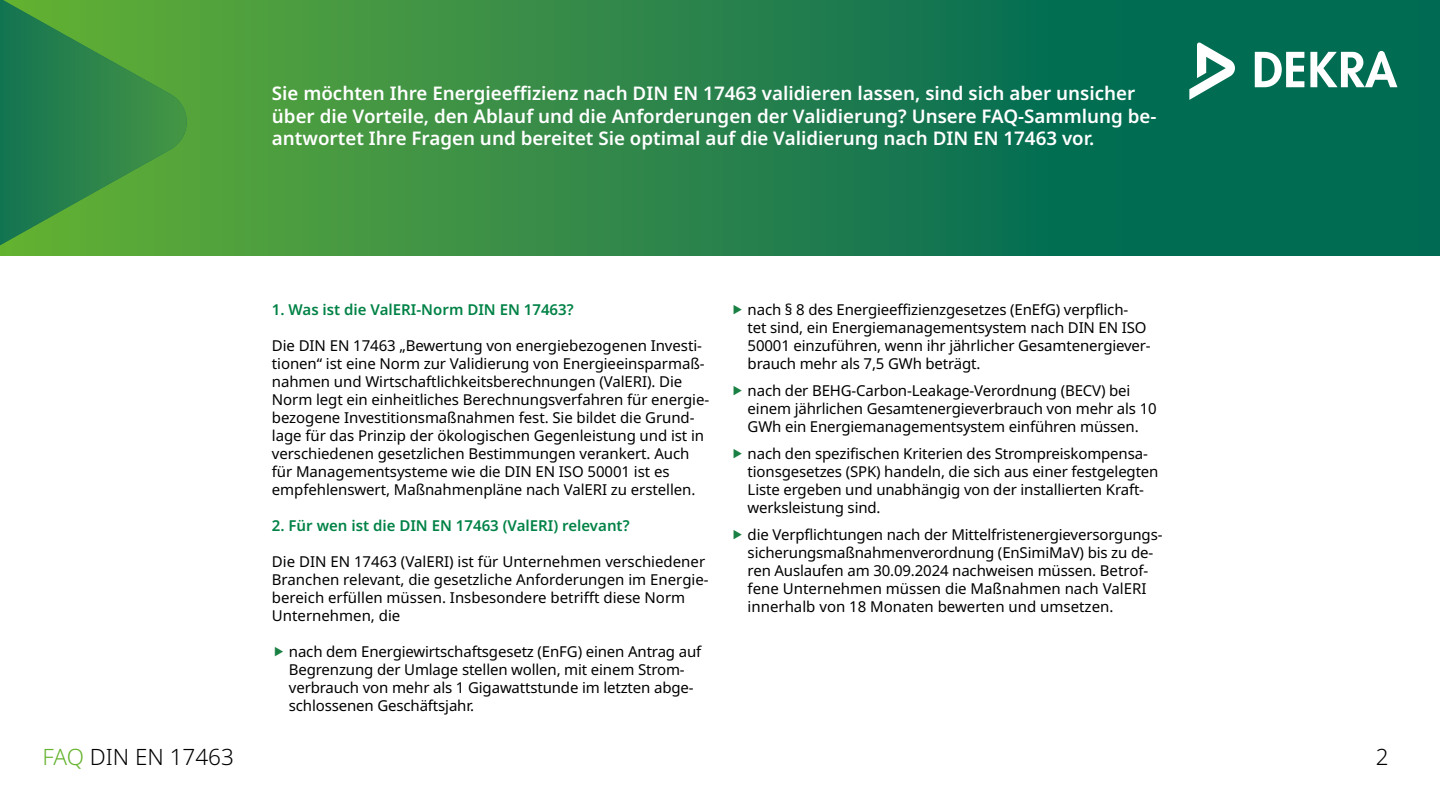
<style>
.page{position:relative;width:1440px;height:810px;background:#fff}
.page>*{position:absolute;margin:0;border:0;box-sizing:border-box;transform-origin:0 0}
.t1{font:300 22.5px "Noto Sans";color:#000}
.t2{font:600 18.75px/22.5px "Noto Sans";color:#fff}
.t3{font:15px/18px "Noto Sans";letter-spacing:-.01em;color:#000}
.t4{font:600 15px "Noto Sans";color:#008246}
.s1{color:#65b32e}
</style>
<div class="page">
<svg style="left:192px;top:0;width:1248px;height:255px;background:#21804b"></svg>
<svg style="left:0;top:0;width:192px;height:256px;background:#3b9143"></svg>
<svg style="left:1255px;top:52px;width:49px;height:35px"></svg>
<svg style="left:1310px;top:51px;width:87px;height:36px"></svg>
<svg style="left:1189px;top:42px;width:46px;height:58px"></svg>
<p class="t2" style="left:272px;top:83px;width:886px">Sie möchten Ihre Energieeffizienz nach DIN EN 17463 validieren lassen, sind sich aber unsicher über die Vorteile, den Ablauf und die Anforderungen der Validierung? Unsere FAQ-Sammlung be&shy;antwortet Ihre Fragen und bereitet Sie optimal auf die Validierung nach DIN EN 17463 vor.</p>
<p class="t4" style="left:272px;top:301px;width:303px">1. Was ist die ValERI-Norm DIN EN 17463?</p>
<p class="t3" style="left:272px;top:337px;width:439px">Die DIN EN 17463 „Bewertung von energiebezogenen Investi&shy;tionen“ ist eine Norm zur Validierung von Energieeinsparmaß&shy;nahmen und Wirtschaftlichkeitsberechnungen (ValERI). Die Norm legt ein einheitliches Berechnungsverfahren für energie&shy;bezogene Investitionsmaßnahmen fest. Sie bildet die Grund&shy;lage für das Prinzip der ökologischen Gegenleistung und ist in verschiedenen gesetzlichen Bestimmungen verankert. Auch für Managementsysteme wie die DIN EN ISO 50001 ist es empfehlenswert, Maßnahmenpläne nach ValERI zu erstellen.</p>
<p class="t4" style="left:272px;top:517px;width:359px">2. Für wen ist die DIN EN 17463 (ValERI) relevant?</p>
<p class="t3" style="left:272px;top:553px;width:438px">Die DIN EN 17463 (ValERI) ist für Unternehmen verschiedener Branchen relevant, die gesetzliche Anforderungen im Energie&shy;bereich erfüllen müssen. Insbesondere betrifft diese Norm Unternehmen, die</p>
<p class="t3" style="left:289px;top:643px;width:414px">nach dem Energiewirtschaftsgesetz (EnFG) einen Antrag auf Begrenzung der Umlage stellen wollen, mit einem Strom&shy;verbrauch von mehr als 1 Gigawattstunde im letzten abge&shy;schlossenen Geschäftsjahr.</p>
<p class="t3" style="left:748px;top:301px;width:405px">nach § 8 des Energieeffizienzgesetzes (EnEfG) verpflich&shy;tet sind, ein Energiemanagementsystem nach DIN EN ISO 50001 einzuführen, wenn ihr jährlicher Gesamtenergiever&shy;brauch mehr als 7,5 GWh beträgt.</p>
<p class="t3" style="left:748px;top:382px;width:411px">nach der BEHG-Carbon-Leakage-Verordnung (BECV) bei einem jährlichen Gesamtenergieverbrauch von mehr als 10<br>GWh ein Energiemanagementsystem einführen müssen.</p>
<p class="t3" style="left:748px;top:445px;width:412px">nach den spezifischen Kriterien des Strompreiskompensa&shy;tionsgesetzes (SPK) handeln, die sich aus einer festgelegten Liste ergeben und unabhängig von der installierten Kraft&shy;werksleistung sind.</p>
<p class="t3" style="left:748px;top:526px;width:416px">die Verpflichtungen nach der Mittelfristenergieversorgungs&shy;sicherungsmaßnahmenverordnung (EnSimiMaV) bis zu de&shy;ren Auslaufen am 30.09.2024 nachweisen müssen. Betrof&shy;fene Unternehmen müssen die Maßnahmen nach ValERI innerhalb von 18 Monaten bewerten und umsetzen.</p>
<h1 class="t1" style="left:43px;top:744px;width:193px"><span class="s1">FAQ</span> DIN EN 17463</h1>
<h1 class="t1" style="left:1376px;top:744px;width:14px">2</h1>
</div>
